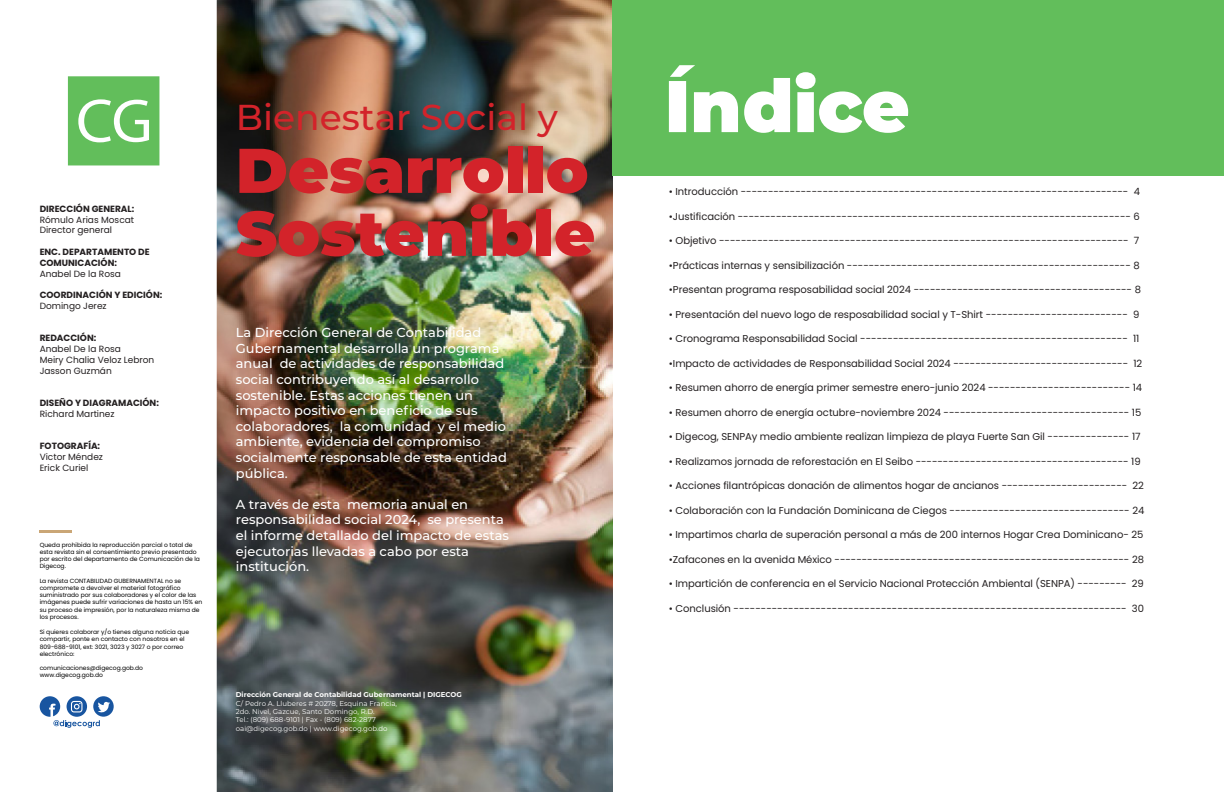
<style>
.page{position:relative;width:1224px;height:792px;background:#fff}
.page>*{position:absolute;margin:0;border:0;box-sizing:border-box;transform-origin:0 0}
.t1{font:900 73px "Montserrat";color:#fff}
.t2{font:900 63px/63px "Montserrat";color:#d3232a}
.t3{font:500 36px "Montserrat";color:#d3232a}
.t4{font:500 13px/15.6px "Montserrat";color:#fff}
.t5{font:10px "Poppins";letter-spacing:-.005em;color:#231f20}
.t6{font:9px/10.8px "Poppins";color:#231f20}
.t7{font:700 9px/10.8px "Poppins";color:#231f20}
.t8{font:7px/8.4px "Montserrat";color:#fff}
.t9{font:700 7px "Montserrat";color:#fff}
.t10{font:6px/7.2px "Poppins";color:#000}
</style>
<div class="page">
<img style="left:217px;top:0;width:395px;height:792px">
<svg style="left:40px;top:696px;width:74px;height:32px"></svg>
<div style="left:612px;top:0;width:612px;height:176px;background:#62be5b"></div>
<hr style="left:40px;top:530px;width:32px;height:2px;background:#caa676">
<svg style="left:68px;top:76px;width:91px;height:89px;background:#75c56f"></svg>
<p class="t7" style="left:40px;top:203px;width:96px">DIRECCIÓN GENERAL:</p>
<p class="t6" style="left:40px;top:214px;width:96px">Rómulo Arias Moscat<br>Director general</p>
<p class="t7" style="left:40px;top:247px;width:112px">ENC. DEPARTAMENTO DE<br>COMUNICACIÓN:</p>
<p class="t6" style="left:40px;top:268px;width:83px">Anabel De la Rosa</p>
<p class="t7" style="left:40px;top:290px;width:124px">COORDINACIÓN Y EDICIÓN:</p>
<p class="t6" style="left:40px;top:301px;width:68px">Domingo Jerez</p>
<p class="t7" style="left:40px;top:333px;width:58px">REDACCIÓN:</p>
<p class="t6" style="left:40px;top:344px;width:116px">Anabel De la Rosa<br>Meiry Chalia Veloz Lebron<br>Jasson Guzmán</p>
<p class="t7" style="left:40px;top:398px;width:121px">DISEÑO Y DIAGRAMACIÓN:</p>
<p class="t6" style="left:40px;top:409px;width:76px">Richard Martinez</p>
<p class="t7" style="left:40px;top:441px;width:62px">FOTOGRAFÍA:</p>
<p class="t6" style="left:40px;top:452px;width:65px">Victor Méndez<br>Erick Curiel</p>
<p class="t10" style="left:40px;top:541px;width:162px">Queda prohibida la reproducción parcial o total de esta revista sin el consentimiento previo presentado por escrito del departamento de Comunicación de la Digecog.</p>
<p class="t10" style="left:40px;top:577px;width:164px">La revista CONTABILIDAD GUBERNAMENTAL no se compromete a devolver el material fotográfico suministrado por sus colaboradores y el color de las imágenes puede sufrir variaciones de hasta un 15% en su proceso de impresión, por la naturaleza misma de los procesos.</p>
<p class="t10" style="left:40px;top:629px;width:151px">Si quieres colaborar y/o tienes alguna noticia que compartir, ponte en contacto con nosotros en el 809-688-9101, ext: 3021, 3023 y 3027 o por correo electrónico:</p>
<p class="t10" style="left:40px;top:665px;width:105px">comunicaciones@digecog.gob.do www.digecog.gob.do</p>
<h3 class="t3" style="left:236px;top:92px;width:324px">Bienestar Social y</h3>
<h2 class="t2" style="left:236px;top:135px;width:361px">Desarrollo<br>Sostenible</h2>
<p class="t4" style="left:236px;top:324px;width:273px">La Dirección General de Contabilidad Gubernamental desarrolla un programa anual de actividades de responsabilidad social contribuyendo así al desarrollo sostenible. Estas acciones tienen un impacto positivo en beneficio de sus colaboradores, la comunidad y el medio ambiente, evidencia del compromiso socialmente responsable de esta entidad pública.</p>
<h3 class="t4" style="left:236px;top:496px;width:275px">A través de esta memoria anual en responsabilidad social 2024, se presenta el informe detallado del impacto de estas ejecutorias llevadas a cabo por esta institución.</h3>
<p class="t9" style="left:236px;top:690px;width:228px">Dirección General de Contabilidad Gubernamental | DIGECOG</p>
<p class="t8" style="left:236px;top:699px;width:163px">C/ Pedro A. Lluberes # 20278, Esquina Francia, 2do. Nivel, Gazcue, Santo Domingo, R.D.<br>Tel.: (809) 688-9101 | Fax - (809) 682-2877 oai@digecog.gob.do | www.digecog.gob.do</p>
<h1 class="t1" style="left:665px;top:51px;width:246px">Índice</h1>
<p class="t5" style="left:669px;top:186px;width:473px">• Introducción ----------------------------------------------------------------------- 4</p>
<p class="t5" style="left:669px;top:210px;width:473px">•Justificación ------------------------------------------------------------------------ 6</p>
<p class="t5" style="left:669px;top:235px;width:472px">• Objetivo --------------------------------------------------------------------------- 7</p>
<p class="t5" style="left:669px;top:259px;width:472px">•Prácticas internas y sensibilización ---------------------------------------------------- 8</p>
<p class="t5" style="left:669px;top:284px;width:474px">•Presentan programa resposabilidad social 2024 ---------------------------------------- 8</p>
<p class="t5" style="left:669px;top:308px;width:472px">• Presentación del nuevo logo de resposabilidad social y T-Shirt -------------------------- 9</p>
<p class="t5" style="left:669px;top:333px;width:472px">• Cronograma Responsabilidad Social ------------------------------------------------- 11</p>
<p class="t5" style="left:669px;top:357px;width:475px">•Impacto de actividades de Responsabilidad Social 2024 -------------------------------- 12</p>
<p class="t5" style="left:669px;top:382px;width:475px">• Resumen ahorro de energía primer semestre enero-junio 2024 -------------------------- 14</p>
<p class="t5" style="left:669px;top:406px;width:474px">• Resumen ahorro de energía octubre-noviembre 2024 ---------------------------------- 15</p>
<p class="t5" style="left:669px;top:431px;width:473px">• Digecog, SENPAy medio ambiente realizan limpieza de playa Fuerte San Gil --------------- 17</p>
<p class="t5" style="left:669px;top:455px;width:473px">• Realizamos jornada de reforestación en El Seibo --------------------------------------- 19</p>
<p class="t5" style="left:669px;top:480px;width:477px">• Acciones filantrópicas donación de alimentos hogar de ancianos ----------------------- 22</p>
<p class="t5" style="left:669px;top:504px;width:477px">• Colaboración con la Fundación Dominicana de Ciegos --------------------------------- 24</p>
<p class="t5" style="left:669px;top:529px;width:476px">• Impartimos charla de superación personal a más de 200 internos Hogar Crea Dominicano- 25</p>
<p class="t5" style="left:669px;top:553px;width:477px">•Zafacones en la avenida México ------------------------------------------------------ 28</p>
<p class="t5" style="left:669px;top:578px;width:477px">• Impartición de conferencia en el Servicio Nacional Protección Ambiental (SENPA) --------- 29</p>
<p class="t5" style="left:669px;top:602px;width:477px">• Conclusión ------------------------------------------------------------------------ 30</p>
</div>
